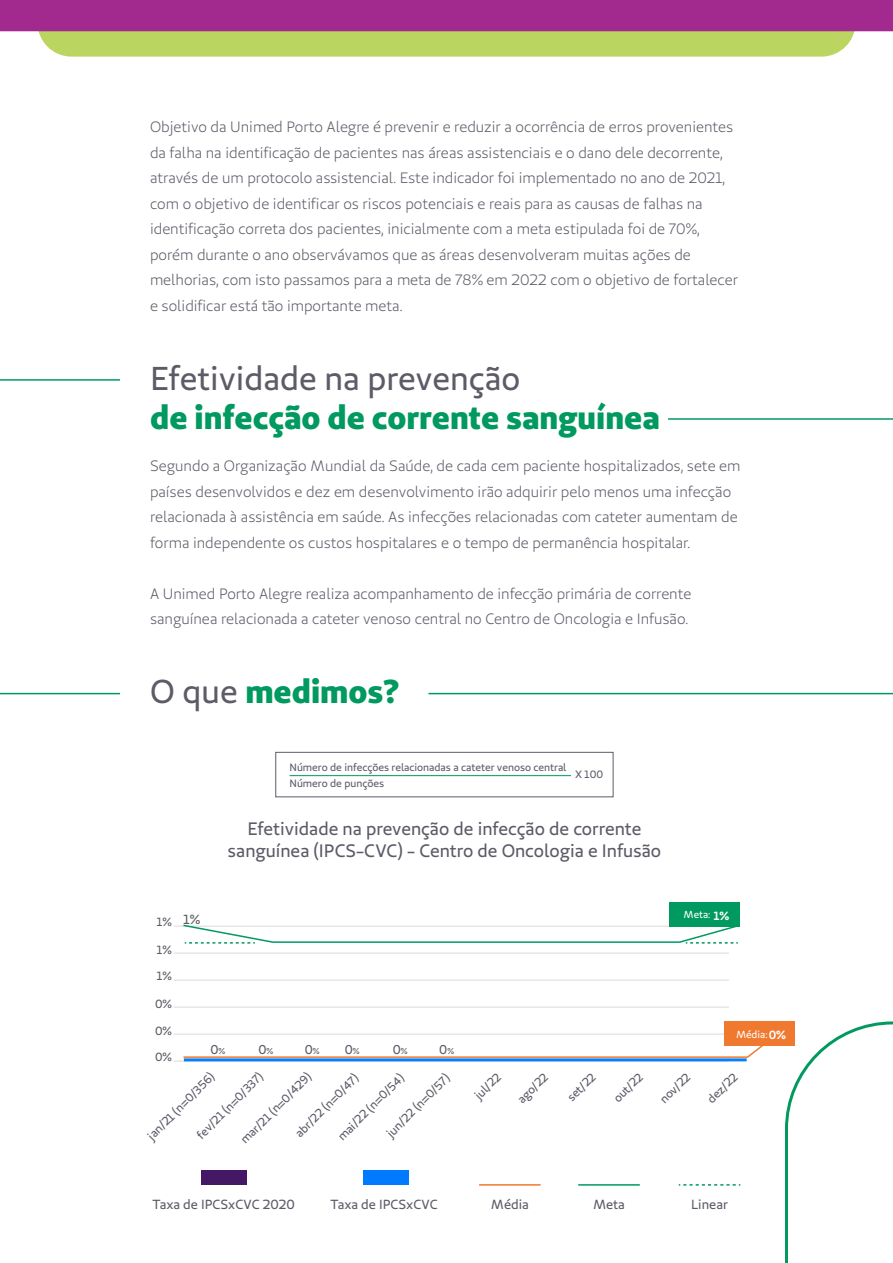
<style>
.page{position:relative;width:893px;height:1263px;background:#fff}
.page>*{position:absolute;margin:0;border:0;box-sizing:border-box;transform-origin:0 0}
.t1{font:700 33px "Unimed Sans 2020 Extra";color:#00995f}
.t2{font:33px "Unimed Sans 2020 Regular";color:#5c5c68}
.t3{font:18px/21.6px "Unimed Sans 2020 Regular";color:#5c5c68;text-align:center}
.t4{font:15px/25.5px "Unimed Sans 2020 Book";color:#5c5c68}
.t5{font:13.2px "Unimed Sans 2020 Regular";color:#5c5c68}
.t6{font:12.75px "Unimed Sans 2020 Regular";color:#5c5c68}
.t7{font:11.85px "Unimed Sans 2020 Regular";color:#5c5c68}
.t8{font:700 11.85px "Unimed Sans 2020 Semi";color:#fff}
.t9{font:10.65px/15.8px "Unimed Sans 2020 Regular";letter-spacing:-.005em;color:#5c5c68}
.t10{font:10.2px "Unimed Sans 2020 Regular";color:#fff}
.s1{font-family:"Unimed Sans 2020 Regular";font-weight:400;color:#5c5c68}
.s2{font-size:8.55px}
</style>
<div class="page">
<hr style="left:174px;top:926px;width:555px;height:1px;background:#dadada">
<hr style="left:174px;top:953px;width:555px;height:1px;background:#dadada">
<hr style="left:174px;top:980px;width:555px;height:1px;background:#dadada">
<hr style="left:174px;top:1007px;width:555px;height:1px;background:#dadada">
<hr style="left:174px;top:1034px;width:555px;height:1px;background:#dadada">
<hr style="left:174px;top:1061px;width:555px;height:1px;background:#dadada">
<svg style="left:0;top:0;width:893px;height:57px;background:#b07982"></svg>
<hr style="left:668px;top:418px;width:225px;height:2px;background:#00995f">
<hr style="left:0;top:379px;width:120px;height:2px;background:#00995f">
<hr style="left:428px;top:693px;width:465px;height:1px;background:#00995f">
<hr style="left:0;top:693px;width:120px;height:1px;background:#00995f">
<svg style="left:183px;top:1046px;width:580px;height:12px"></svg>
<div style="left:669px;top:902px;width:71px;height:25px;background:#00995f"></div>
<div style="left:724px;top:1022px;width:71px;height:24px;background:#f07930"></div>
<svg style="left:182px;top:924px;width:556px;height:20px"></svg>
<hr style="left:479px;top:1184px;width:62px;height:2px;background:#f07930">
<hr style="left:578px;top:1184px;width:62px;height:2px;background:#00995f">
<svg style="left:679px;top:1184px;width:61px;height:2px"></svg>
<div style="left:201px;top:1170px;width:45px;height:15px;background:#451865"></div>
<div style="left:363px;top:1170px;width:45px;height:15px;background:#007aff"></div>
<svg style="left:783px;top:1021px;width:110px;height:242px"></svg>
<hr style="left:290px;top:775px;width:281px;height:1px;background:#00995f">
<div style="left:275px;top:752px;width:338px;height:45px;border:1px solid #5c5c68"></div>
<hr style="left:184px;top:1058px;width:563px;height:3px;background:#067ff7">
<p class="t4" style="left:150px;top:114px;width:590px">Objetivo da Unimed Porto Alegre é prevenir e reduzir a ocorrência de erros provenientes da falha na identificação de pacientes nas áreas assistenciais e o dano dele decorrente, através de um protocolo assistencial. Este indicador foi implementado no ano de 2021, com o objetivo de identificar os riscos potenciais e reais para as causas de falhas na identificação correta dos pacientes, inicialmente com a meta estipulada foi de 70%, porém durante o ano observávamos que as áreas desenvolveram muitas ações de melhorias, com isto passamos para a meta de 78% em 2022 com o objetivo de fortalecer e solidificar está tão importante meta.</p>
<h1 class="t2" style="left:150px;top:357px;width:371px">Efetividade na prevenção</h1>
<h1 class="t1" style="left:150px;top:395px;width:511px">de infecção de corrente sanguínea</h1>
<p class="t4" style="left:150px;top:453px;width:592px">Segundo a Organização Mundial da Saúde, de cada cem paciente hospitalizados, sete em países desenvolvidos e dez em desenvolvimento irão adquirir pelo menos uma infecção relacionada à assistência em saúde. As infecções relacionadas com cateter aumentam de forma independente os custos hospitalares e o tempo de permanência hospitalar.</p>
<p class="t4" style="left:150px;top:580px;width:543px">A Unimed Porto Alegre realiza acompanhamento de infecção primária de corrente sanguínea relacionada a cateter venoso central no Centro de Oncologia e Infusão.</p>
<h1 class="t1" style="left:150px;top:669px;width:251px"><span class="s1">O que</span> medimos?</h1>
<p class="t9" style="left:290px;top:759px;width:278px">Número de infecções relacionadas a cateter venoso central<br>Número de punções</p>
<p class="t9" style="left:575px;top:767px;width:29px">X 100</p>
<p class="t3" style="left:228px;top:818px;width:435px">Efetividade na prevenção de infecção de corrente sanguínea (IPCS-CVC) - Centro de Oncologia e Infusão</p>
<p class="t7" style="left:157px;top:914px;width:16px">1%</p>
<p class="t7" style="left:157px;top:943px;width:16px">1%</p>
<p class="t7" style="left:157px;top:968px;width:16px">1%</p>
<p class="t7" style="left:155px;top:997px;width:18px">0%</p>
<p class="t7" style="left:155px;top:1023px;width:18px">0%</p>
<p class="t7" style="left:155px;top:1050px;width:18px">0%</p>
<p class="t5" style="left:184px;top:910px;width:18px">1%</p>
<p class="t8" style="left:714px;top:907px;width:17px">1%</p>
<p class="t10" style="left:684px;top:908px;width:28px">Meta:</p>
<p class="t6" style="left:210px;top:1042px;width:16px">0<span class="s2">%</span></p>
<p class="t6" style="left:258px;top:1042px;width:16px">0<span class="s2">%</span></p>
<p class="t6" style="left:305px;top:1042px;width:16px">0<span class="s2">%</span></p>
<p class="t6" style="left:345px;top:1042px;width:16px">0<span class="s2">%</span></p>
<p class="t6" style="left:393px;top:1042px;width:16px">0<span class="s2">%</span></p>
<p class="t6" style="left:439px;top:1042px;width:16px">0<span class="s2">%</span></p>
<p class="t10" style="left:736px;top:1027px;width:33px">Média:</p>
<p class="t8" style="left:769px;top:1027px;width:19px">0%</p>
<p class="t7" style="left:144px;top:1132px;width:91px;rotate:-45deg">jan/21 (n=0/356)</p>
<p class="t7" style="left:194px;top:1131px;width:89px;rotate:-45deg">fev/21 (n=0/337)</p>
<p class="t7" style="left:237px;top:1136px;width:96px;rotate:-45deg">mar/21 (n=0/429)</p>
<p class="t7" style="left:471px;top:1092px;width:33px;rotate:-45deg">jul/22</p>
<p class="t7" style="left:514px;top:1096px;width:39px;rotate:-45deg">ago/22</p>
<p class="t7" style="left:564px;top:1094px;width:36px;rotate:-45deg">set/22</p>
<p class="t7" style="left:610px;top:1095px;width:38px;rotate:-45deg">out/22</p>
<p class="t7" style="left:657px;top:1096px;width:39px;rotate:-45deg">nov/22</p>
<p class="t7" style="left:704px;top:1096px;width:39px;rotate:-45deg">dez/22</p>
<p class="t7" style="left:292px;top:1130px;width:85px;rotate:-45deg">abr/22 (n=0/47)</p>
<p class="t7" style="left:334px;top:1133px;width:90px;rotate:-45deg">mai/22 (n=0/54)</p>
<p class="t7" style="left:383px;top:1130px;width:85px;rotate:-45deg">jun/22 (n=0/57)</p>
<p class="t5" style="left:153px;top:1196px;width:144px">Taxa de IPCSxCVC 2020</p>
<p class="t5" style="left:331px;top:1196px;width:109px">Taxa de IPCSxCVC</p>
<p class="t5" style="left:491px;top:1196px;width:39px">Média</p>
<p class="t5" style="left:593px;top:1196px;width:33px">Meta</p>
<p class="t5" style="left:691px;top:1196px;width:38px">Linear</p>
</div>
